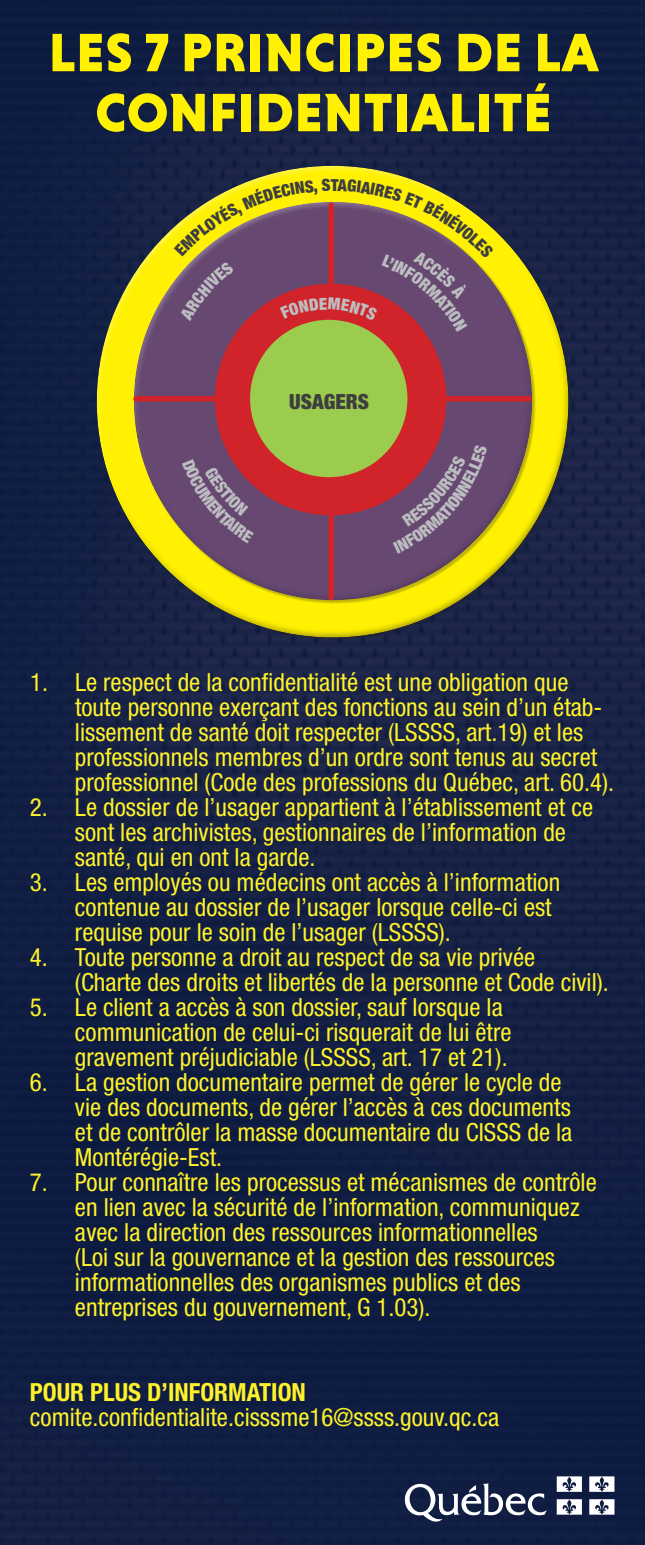
<style>
.page{position:relative;width:645px;height:1545px;background:#fff}
.page>*{position:absolute;margin:0;border:0;box-sizing:border-box;transform-origin:0 0}
.t1{font:900 55px/60px "Niveau Grotesk";letter-spacing:.015em;color:#fff101;text-align:center}
.t2{font:condensed 25px/25px "Helvetica Neue LT Std";color:#fff229}
.t3{font:700 condensed 25px "Helvetica Neue LT Std";color:#fff229}
.t4{font:900 condensed 21px "Helvetica Neue";color:#3e3e3f}
</style>
<div class="page">
<img style="left:0;top:0;width:645px;height:1545px">
<svg style="left:405px;top:1483px;width:142px;height:39px"></svg>
<svg style="left:557px;top:1476px;width:25px;height:16px"></svg>
<svg style="left:589px;top:1476px;width:25px;height:16px"></svg>
<svg style="left:557px;top:1499px;width:25px;height:16px"></svg>
<svg style="left:589px;top:1499px;width:25px;height:16px"></svg>
<div style="left:97px;top:167px;width:475px;height:474px;background:#162245"></div>
<div style="left:93px;top:165px;width:438px;height:327px;background:#fff;opacity:.75"></div>
<div style="left:105px;top:239px;width:466px;height:399px;background:#231f20;opacity:.75"></div>
<div style="left:135px;top:203px;width:401px;height:401px;background:#231f20;opacity:.28"></div>
<div style="left:130px;top:201px;width:372px;height:278px;background:#fff;opacity:.75"></div>
<div style="left:142px;top:269px;width:391px;height:332px;background:#231f20;opacity:.39"></div>
<div style="left:215px;top:284px;width:231px;height:231px;background:#d1232a;border-radius:50%"></div>
<div style="left:250px;top:320px;width:157px;height:157px;background:#9ccc4d;border-radius:50%"></div>
<div style="left:136px;top:396px;width:84px;height:6px;background:#d1232a"></div>
<div style="left:446px;top:396px;width:83px;height:6px;background:#d1232a"></div>
<div style="left:328px;top:512px;width:6px;height:86px;background:#d1232a"></div>
<svg style="left:0;top:0;width:9px;height:9px"></svg>
<svg style="left:0;top:1536px;width:9px;height:9px"></svg>
<svg style="left:636px;top:0;width:9px;height:9px"></svg>
<svg style="left:636px;top:1536px;width:9px;height:9px"></svg>
<svg style="left:182px;top:459px;width:72px;height:84px;background:#6d476a"></svg>
<svg style="left:393px;top:444px;width:95px;height:109px;background:#784762"></svg>
<svg style="left:174px;top:179px;width:320px;height:153px"></svg>
<h1 class="t1" style="left:49px;top:22px;width:551px">LES 7 PRINCIPES DE LA<br>CONFIDENTIALITÉ</h1>
<p class="t4" style="left:289px;top:388px;width:81px">USAGERS</p>
<p class="t2" style="left:75px;top:670px;width:541px;text-indent:-45px">1. Le respect de la confidentialité est une obligation que toute personne exerçant des fonctions au sein d’un étab&shy;lissement de santé doit respecter (LSSSS, art.19) et les professionnels membres d’un ordre sont tenus au secret professionnel (Code des professions du Québec, art. 60.4).</p>
<p class="t2" style="left:75px;top:795px;width:520px;text-indent:-45px">2. Le dossier de l’usager appartient à l’établissement et ce sont les archivistes, gestionnaires de l’information de santé, qui en ont la garde.</p>
<p class="t2" style="left:75px;top:870px;width:487px;text-indent:-45px">3. Les employés ou médecins ont accès à l’information contenue au dossier de l’usager lorsque celle-ci est requise pour le soin de l’usager (LSSSS).</p>
<p class="t2" style="left:75px;top:945px;width:535px;text-indent:-45px">4. Toute personne a droit au respect de sa vie privée<br>(Charte des droits et libertés de la personne et Code civil).</p>
<p class="t2" style="left:75px;top:995px;width:438px;text-indent:-45px">5. Le client a accès à son dossier, sauf lorsque la communication de celui-ci risquerait de lui être gravement préjudiciable (LSSSS, art. 17 et 21).</p>
<p class="t2" style="left:75px;top:1070px;width:499px;text-indent:-45px">6. La gestion documentaire permet de gérer le cycle de vie des documents, de gérer l’accès à ces documents et de contrôler la masse documentaire du CISSS de la Montérégie-Est.</p>
<p class="t2" style="left:75px;top:1170px;width:523px;text-indent:-45px">7. Pour connaître les processus et mécanismes de contrôle en lien avec la sécurité de l’information, communiquez avec la direction des ressources informationnelles<br>(Loi sur la gouvernance et la gestion des ressources informationnelles des organismes publics et des entreprises du gouvernement, G 1.03).</p>
<p class="t3" style="left:30px;top:1377px;width:277px">POUR PLUS D’INFORMATION</p>
<p class="t2" style="left:30px;top:1404px;width:471px">comite.confidentialite.cisssme16@ssss.gouv.qc.ca</p>
</div>
